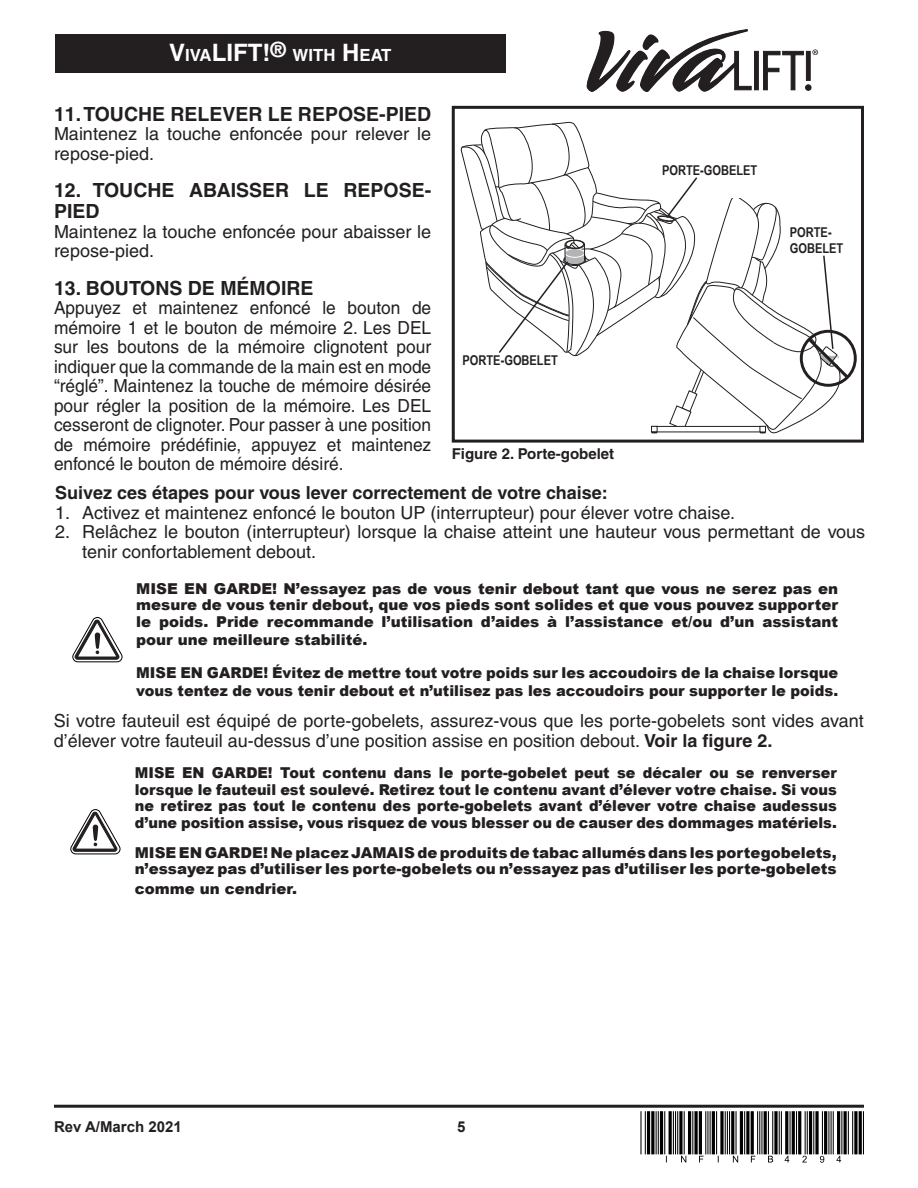
<style>
.page{position:relative;width:918px;height:1188px;background:#fff}
.page>*{position:absolute;margin:0;border:0;box-sizing:border-box;transform-origin:0 0}
.Heading{font:700 19.5px/21px "Helvetica";color:#231f20}
.Body_text{font:18px/19.5px "Helvetica";color:#231f20}
.Body_text-2{font:18px/19.5px "Helvetica";color:#231f20;text-align:justify;scale:.96 1}
.Body_text-3{font:700 18px "Helvetica";color:#231f20}
.Text_for_black_recta{font:700 16.8px "Helvetica";color:#fff}
.Warning{font:900 15px/16.5px "Arial";color:#231f20}
.Warning-2{font:900 15px/16.5px "Arial";color:#231f20;text-align:justify;scale:.96 1}
.Figure_captions{font:700 15px "Helvetica";color:#231f20}
.Footer__product_inse{font:700 15px "Arial";color:#231f20}
.t1{font:700 13.5px "Arial Narrow";color:#231f20}
.s1{font-size:24px}
.s2{font-weight:700}
</style>
<div class="page">
<hr style="left:54px;top:1105px;width:810px;height:3px;background:#231f20">
<div style="left:452px;top:106px;width:412px;height:337px;border:3px solid #231f20"></div>
<svg style="left:461px;top:121px;width:396px;height:313px"></svg>
<svg style="left:73px;top:618px;width:49px;height:44px"></svg>
<svg style="left:71px;top:810px;width:49px;height:44px"></svg>
<hr style="left:656px;top:1111px;width:1px;height:43px;background:#000">
<hr style="left:651px;top:1111px;width:3px;height:43px;background:#000">
<hr style="left:647px;top:1111px;width:3px;height:43px;background:#000">
<hr style="left:645px;top:1111px;width:1px;height:43px;background:#000">
<hr style="left:640px;top:1111px;width:2px;height:43px;background:#000">
<hr style="left:673px;top:1111px;width:1px;height:43px;background:#000">
<hr style="left:669px;top:1111px;width:3px;height:43px;background:#000">
<hr style="left:664px;top:1111px;width:1px;height:43px;background:#000">
<hr style="left:660px;top:1111px;width:3px;height:43px;background:#000">
<hr style="left:658px;top:1111px;width:1px;height:43px;background:#000">
<svg style="left:675px;top:1111px;width:33px;height:51px"></svg>
<hr style="left:725px;top:1111px;width:1px;height:43px;background:#000">
<svg style="left:720px;top:1111px;width:4px;height:43px"></svg>
<hr style="left:716px;top:1111px;width:1px;height:43px;background:#000">
<hr style="left:712px;top:1111px;width:3px;height:43px;background:#000">
<hr style="left:710px;top:1111px;width:1px;height:43px;background:#000">
<svg style="left:727px;top:1111px;width:120px;height:52px"></svg>
<hr style="left:863px;top:1111px;width:1px;height:43px;background:#000">
<hr style="left:859px;top:1111px;width:3px;height:43px;background:#000">
<svg style="left:854px;top:1111px;width:4px;height:43px"></svg>
<hr style="left:852px;top:1111px;width:1px;height:43px;background:#000">
<hr style="left:848px;top:1111px;width:1px;height:43px;background:#000">
<div style="left:55px;top:35px;width:451px;height:38px;background:#231f20"></div>
<svg style="left:587px;top:29px;width:231px;height:63px"></svg>
<p class="Text_for_black_recta" style="left:169px;top:45px;width:224px"><span class="s1">V</span>IVA<span class="s1">LIFT!</span><sup>®</sup> WITH <span class="s1">H</span> EAT</p>
<p class="Heading" style="left:54px;top:103px;width:379px">11. TOUCHE RELEVER LE REPOSE-PIED</p>
<p class="Body_text" style="left:54px;top:124px;width:379px">Maintenez la touche enfoncée pour relever le repose-pied.</p>
<p class="Heading" style="left:54px;top:180px;width:379px">12. TOUCHE ABAISSER LE REPOSE-<br>PIED</p>
<p class="Body_text" style="left:54px;top:222px;width:379px">Maintenez la touche enfoncée pour abaisser le repose-pied.</p>
<p class="Heading" style="left:54px;top:277px;width:261px">13. BOUTONS DE MÉMOIRE</p>
<p class="Body_text-2" style="left:54px;top:298px;width:394px">Appuyez et maintenez enfoncé le bouton de mémoire 1 et le bouton de mémoire 2. Les DEL sur les boutons de la mémoire clignotent pour indiquer que la commande de la main est en mode “réglé”. Maintenez la touche de mémoire désirée pour régler la position de la mémoire. Les DEL cesseront de clignoter. Pour passer à une position de mémoire prédéfinie, appuyez et maintenez enfoncé le bouton de mémoire désiré.</p>
<p class="t1" style="left:463px;top:351px;width:97px">PORTE-GOBELET</p>
<p class="Figure_captions" style="left:452px;top:445px;width:164px">Figure 2. Porte-gobelet</p>
<p class="t1" style="left:662px;top:160px;width:97px">PORTE-GOBELET</p>
<p class="t1" style="left:790px;top:222px;width:43px">PORTE-</p>
<p class="t1" style="left:790px;top:238px;width:55px">GOBELET</p>
<p class="Body_text-3" style="left:55px;top:482px;width:554px">Suivez ces étapes pour vous lever correctement de votre chaise:</p>
<p class="Body_text" style="left:55px;top:503px;width:681px">1. Activez et maintenez enfoncé le bouton UP (interrupteur) pour élever votre chaise.</p>
<p class="Body_text" style="left:82px;top:522px;width:784px;text-indent:-27px">2. Relâchez le bouton (interrupteur) lorsque la chaise atteint une hauteur vous permettant de vous tenir confortablement debout.</p>
<p class="Warning" style="left:136px;top:580px;width:704px;text-align:justify">MISE EN GARDE! N’essayez pas de vous tenir debout tant que vous ne serez pas en mesure de vous tenir debout, que vos pieds sont solides et que vous pouvez supporter le poids. Pride recommande l’utilisation d’aides à l’assistance et/ou d’un assistant</p>
<p class="Warning" style="left:136px;top:631px;width:233px">pour une meilleure stabilité.</p>
<p class="Warning" style="left:136px;top:663px;width:704px;line-height:18px">MISE EN GARDE! Évitez de mettre tout votre poids sur les accoudoirs de la chaise lorsque vous tentez de vous tenir debout et n’utilisez pas les accoudoirs pour supporter le poids.</p>
<p class="Body_text" style="left:54px;top:711px;width:812px">Si votre fauteuil est équipé de porte-gobelets, assurez-vous que les porte-gobelets sont vides avant d’élever votre fauteuil au-dessus d’une position assise en position debout. <span class="s2">Voir la figure 2.</span></p>
<p class="Warning-2" style="left:135px;top:764px;width:733px">MISE EN GARDE! Tout contenu dans le porte-gobelet peut se décaler ou se renverser lorsque le fauteuil est soulevé. Retirez tout le contenu avant d’élever votre chaise. Si vous ne retirez pas tout le contenu des porte-gobelets avant d’élever votre chaise audessus d’une position assise, vous risquez de vous blesser ou de causer des dommages matériels.</p>
<p class="Warning" style="left:135px;top:844px;width:703px">MISE EN GARDE! Ne placez JAMAIS de produits de tabac allumés dans les portegobelets, n’essayez pas d’utiliser les porte-gobelets ou n’essayez pas d’utiliser les porte-gobelets</p>
<p class="Warning" style="left:135px;top:880px;width:164px">comme un cendrier.</p>
<p class="Footer__product_inse" style="left:54px;top:1116px;width:129px">Rev A/March 2021</p>
<p class="Footer__product_inse" style="left:457px;top:1116px;width:10px">5</p>
</div>
